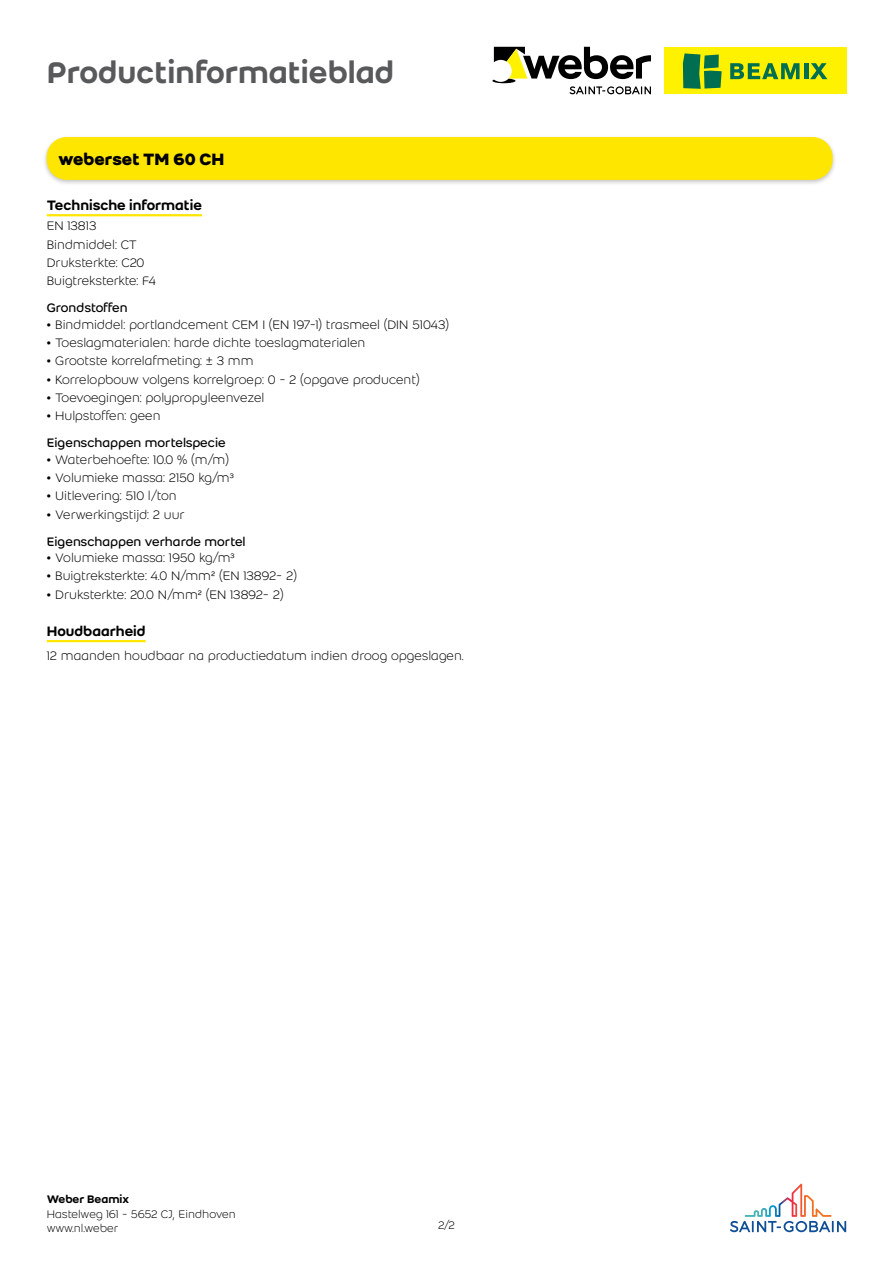
<style>
.page{position:relative;width:893px;height:1263px;background:#fff}
.page>*{position:absolute;margin:0;border:0;box-sizing:border-box;transform-origin:0 0}
.t1{font:500 33px "Weber";color:#58595b}
.t2{font:700 18px "Weber";color:#000}
.t3{font:500 15px "Weber";color:#000}
.t4{font:300 13.5px/18.3px "Weber";color:#000}
.t5{font:13.5px/27.2px "Weber";color:#000}
.t6{font:300 12px/14.4px "Weber";color:#000}
.t7{font:500 12px "Weber";color:#000}
.s1{font-weight:500}
.s2{font-weight:300}
</style>
<div class="page">
<svg style="left:730px;top:1184px;width:116px;height:48px"></svg>
<div style="left:664px;top:47px;width:182px;height:47px;background:#fff200"></div>
<svg style="left:683px;top:53px;width:39px;height:36px"></svg>
<hr style="left:804px;top:63px;width:4px;height:16px;background:#006f51">
<svg style="left:810px;top:63px;width:17px;height:16px"></svg>
<svg style="left:730px;top:63px;width:69px;height:16px"></svg>
<svg style="left:492px;top:47px;width:159px;height:47px"></svg>
<hr style="left:47px;top:214px;width:155px;height:2px;background:#ffe600">
<hr style="left:47px;top:640px;width:99px;height:2px;background:#ffe600">
<div style="left:42px;top:135px;width:795px;height:52px;background:#000;opacity:.24"></div>
<div style="left:47px;top:138px;width:785px;height:41px;background:#ffe600;border-radius:20px"></div>
<div style="left:47px;top:137px;width:785px;height:43px;border:1px solid #ffe600;border-radius:20px"></div>
<h1 class="t1" style="left:47px;top:48px;width:349px">Productinformatieblad</h1>
<h2 class="t2" style="left:58px;top:146px;width:168px">weberset TM 60 CH</h2>
<p class="t3" style="left:47px;top:194px;width:157px">Technische informatie</p>
<p class="t4" style="left:47px;top:216px;width:111px">EN 13813<br>Bindmiddel: CT<br>Druksterkte: C20<br>Buigtreksterkte: F4</p>
<p class="t5" style="left:47px;top:294px;width:82px">Grondstoffen</p>
<p class="t4" style="left:47px;top:315px;width:404px"><span class="s1">•</span> Bindmiddel: portlandcement CEM I (EN 197-1) trasmeel (DIN 51043)</p>
<p class="t4" style="left:47px;top:333px;width:320px"><span class="s1">•</span> Toeslagmaterialen: harde dichte toeslagmaterialen</p>
<p class="t4" style="left:47px;top:351px;width:208px"><span class="s1">•</span> Grootste korrelafmeting: ± 3 mm</p>
<p class="t4" style="left:47px;top:370px;width:374px"><span class="s1">•</span> Korrelopbouw volgens korrelgroep: 0 - 2 (opgave producent)</p>
<p class="t4" style="left:47px;top:388px;width:219px"><span class="s1">•</span> Toevoegingen: polypropyleenvezel</p>
<p class="t5" style="left:47px;top:402px;width:181px"><span class="s1">•</span> <span class="s2">Hulpstoffen: geen<br></span>Eigenschappen mortelspecie</p>
<p class="t4" style="left:47px;top:450px;width:184px"><span class="s1">•</span> Waterbehoefte: 10.0 % (m/m)</p>
<p class="t4" style="left:47px;top:468px;width:189px"><span class="s1">•</span> Volumieke massa: 2150 kg/m³</p>
<p class="t4" style="left:47px;top:486px;width:132px"><span class="s1">•</span> Uitlevering: 510 l/ton</p>
<p class="t5" style="left:47px;top:500px;width:200px"><span class="s1">•</span> <span class="s2">Verwerkingstijd: 2 uur<br></span>Eigenschappen verharde mortel</p>
<p class="t4" style="left:47px;top:548px;width:189px"><span class="s1">•</span> Volumieke massa: 1950 kg/m³</p>
<p class="t4" style="left:47px;top:566px;width:252px"><span class="s1">•</span> Buigtreksterkte: 4.0 N/mm² (EN 13892- 2)</p>
<p class="t4" style="left:47px;top:585px;width:238px"><span class="s1">•</span> Druksterkte: 20.0 N/mm² (EN 13892- 2)</p>
<p class="t3" style="left:47px;top:620px;width:100px">Houdbaarheid</p>
<p class="t4" style="left:47px;top:647px;width:419px">12 maanden houdbaar na productiedatum indien droog opgeslagen.</p>
<p class="t7" style="left:47px;top:1191px;width:84px">Weber Beamix</p>
<p class="t6" style="left:47px;top:1206px;width:190px">Hastelweg 161 - 5652 CJ, Eindhoven www.nl.weber</p>
<p class="t6" style="left:438px;top:1218px;width:18px">2/2</p>
</div>
